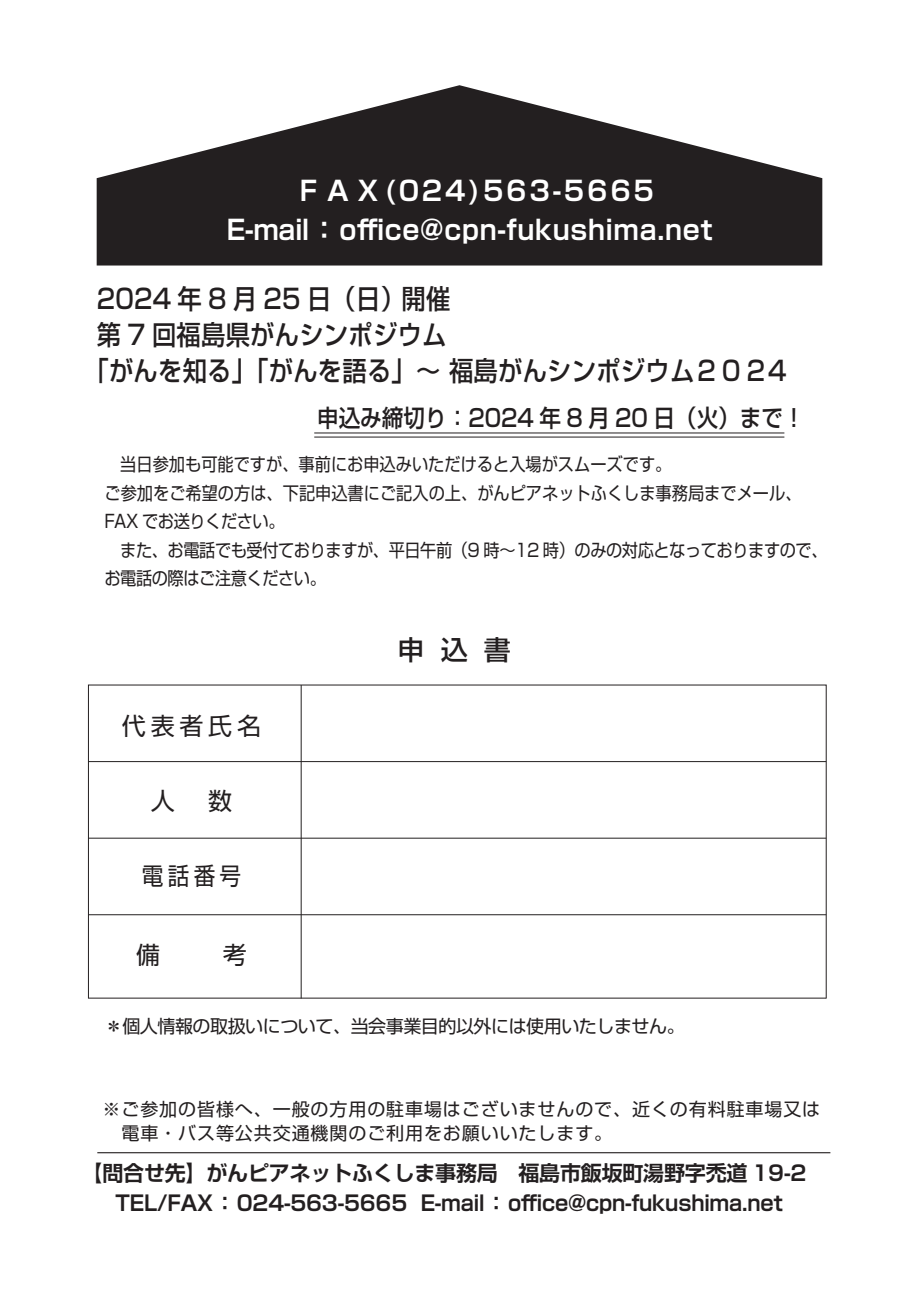
<style>
.page{position:relative;width:919px;height:1289px;background:#fff}
.page>*{position:absolute;margin:0;border:0;box-sizing:border-box;transform-origin:0 0}
.t1{font:500 27px "Shin Go Pr 6 N";letter-spacing:.01em;color:#231f20;scale:.9 1}
.t2{font:700 27px/39px "Shin Go Pr 6 N De";letter-spacing:.025em;color:#fff;text-align:center}
.t3{font:500 27px "Shin Go Pr 6 N";letter-spacing:.01em;color:#231f20}
.t4{font:500 24px "Shin Go Pr 6 N";color:#231f20;scale:.9 1}
.t5{font:24px "Shin Go Pr 6 N";letter-spacing:.2em;color:#231f20}
.t6{font:24px "Shin Go Pr 6 N";letter-spacing:.2em;color:#231f20;scale:.9 1}
.t7{font:700 21px/30px "Shin Go Pr 6 N De";letter-spacing:-.01em;color:#231f20;text-align:center}
.t8{font:18px/28.5px "Shin Go Pr 6 N";color:#231f20;scale:.9 1}
.t9{font:18px/24px "Shin Go Pr 6 N";letter-spacing:.05em;color:#231f20}
.t10{font:18px "Shin Go Pr 6 N";letter-spacing:-.025em;color:#231f20}
</style>
<div class="page">
<svg style="left:97px;top:85px;width:725px;height:180px;fill:#231f20"></svg>
<hr style="left:97px;top:1152px;width:733px;height:1px;background:#231f20">
<hr style="left:314px;top:432px;width:470px;height:1px;background:#231f20">
<hr style="left:314px;top:436px;width:470px;height:1px;background:#231f20">
<hr style="left:301px;top:685px;width:1px;height:313px;background:#231f20">
<hr style="left:88px;top:761px;width:738px;height:1px;background:#231f20">
<hr style="left:88px;top:837px;width:738px;height:1px;background:#231f20">
<hr style="left:88px;top:914px;width:738px;height:1px;background:#231f20">
<hr style="left:88px;top:997px;width:738px;height:1px;background:#231f20">
<h1 class="t2" style="left:227px;top:170px;width:487px">ＦＡＸ(024)563-5665<br>E-mail ： office@cpn-fukushima.net</h1>
<h1 class="t1" style="left:97px;top:276px;width:394px">2024 年 8 月 25 日（日）開催</h1>
<h1 class="t1" style="left:97px;top:312px;width:390px">第 7 回福島県がんシンポジウム</h1>
<h1 class="t1" style="left:84px;top:348px;width:781px">「がんを知る」「がんを語る」～ 福島がんシンポジウム２０２4</h1>
<h2 class="t4" style="left:317px;top:398px;width:543px">申込み締切り：2024 年 8 月 20 日（火）まで！</h2>
<p class="t8" style="left:104px;top:448px;width:804px;text-indent:16px">当日参加も可能ですが、事前にお申込みいただけると入場がスムーズです。<br>ご参加をご希望の方は、下記申込書にご記入の上、がんピアネットふくしま事務局までメール、FAX でお送りください。<br>　また、お電話でも受付ておりますが、平日午前（9 時～12 時）のみの対応となっておりますので、お電話の際はご注意ください。</p>
<h2 class="t5" style="left:122px;top:706px;width:141px">代表者氏名</h2>
<h2 class="t5" style="left:151px;top:781px;width:83px">人　数</h2>
<h2 class="t6" style="left:142px;top:856px;width:112px">電話番号</h2>
<h2 class="t5" style="left:136px;top:935px;width:112px">備　　考</h2>
<h1 class="t3" style="left:397px;top:627px;width:115px">申込書</h1>
<p class="t10" style="left:105px;top:1011px;width:581px">＊個人情報の取扱いについて、当会事業目的以外には使用いたしません。</p>
<p class="t9" style="left:103px;top:1095px;width:719px">※ご参加の皆様へ、一般の方用の駐車場はございませんので、近くの有料駐車場又は　電車・バス等公共交通機関のご利用をお願いいたします。</p>
<p class="t7" style="left:82px;top:1156px;width:726px">【問合せ先】がんピアネットふくしま事務局　福島市飯坂町湯野字禿道 19-2<br>TEL/FAX ： 024-563-5665 E-mail ： office@cpn-fukushima.net</p>
</div>
